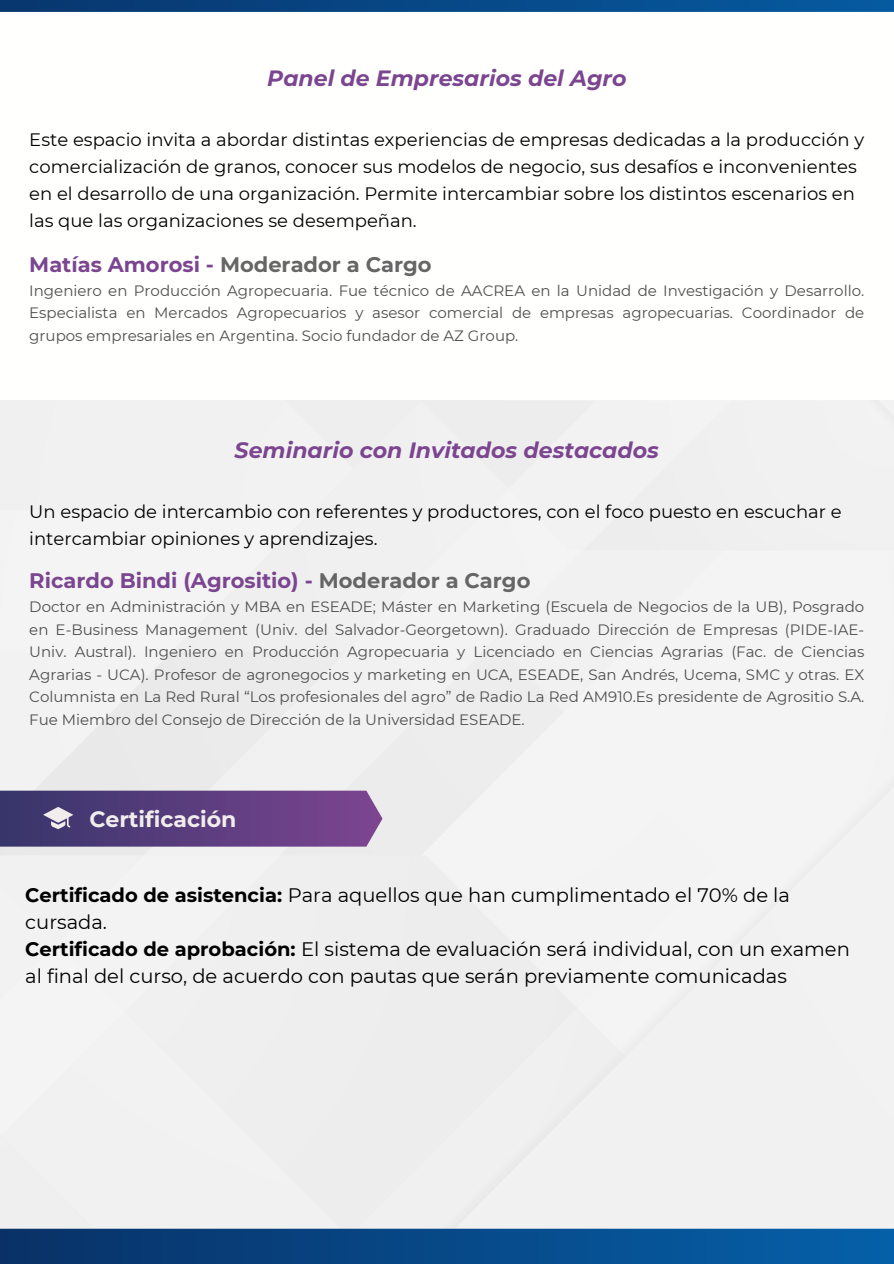
<style>
.page{position:relative;width:894px;height:1264px;background:#fff}
.page>*{position:absolute;margin:0;border:0;box-sizing:border-box;transform-origin:0 0}
.t1{font:italic 700 22.05px "Montserrat";color:#7b4590}
.t2{font:700 22.05px "Montserrat";color:#f1eded}
.t3{font:700 21px "Montserrat";color:#7b4590}
.t4{font:700 21px "Montserrat";color:#666}
.t5{font:19.5px/27px "Montserrat";color:#000001}
.t6{font:18px/27px "Montserrat";color:#000001}
.t7{font:15px/22.5px "Montserrat";color:#504f4f;text-align:justify}
.s1{color:#7b4590}
.s2{color:#666}
.s3{font-weight:700}
</style>
<div class="page">
<div style="left:0;top:1228px;width:893px;height:35px;background:linear-gradient(to right,#093166,#0560a9)"></div>
<svg style="left:0;top:0;width:893px;height:12px;background:#084987"></svg>
<svg style="left:0;top:790px;width:382px;height:56px;background:#604582"></svg>
<p class="t1" style="left:267px;top:65px;width:360px">Panel de Empresarios del Agro</p>
<h2 class="t6" style="left:29px;top:126px;width:836px">Este espacio invita a abordar distintas experiencias de empresas dedicadas a la producción y comercialización de granos, conocer sus modelos de negocio, sus desafíos e inconvenientes en el desarrollo de una organización. Permite intercambiar sobre los distintos escenarios en las que las organizaciones se desempeñan.</h2>
<h1 class="t4" style="left:29px;top:251px;width:404px"><span class="s1">Matías Amorosi -</span> Moderador a Cargo</h1>
<h2 class="t7" style="left:29px;top:279px;width:836px">Ingeniero en Producción Agropecuaria. Fue técnico de AACREA en la Unidad de Investigación y Desarrollo.<br>Especialista en Mercados Agropecuarios y asesor comercial de empresas agropecuarias. Coordinador de grupos empresariales en Argentina. Socio fundador de AZ Group.</h2>
<p class="t1" style="left:234px;top:436px;width:425px">Seminario con Invitados destacados</p>
<h1 class="t6" style="left:29px;top:497px;width:813px">Un espacio de intercambio con referentes y productores, con el foco puesto en escuchar e intercambiar opiniones y aprendizajes.</h1>
<p class="t3" style="left:29px;top:568px;width:502px">Ricardo Bindi (Agrositio) - <span class="s2">Moderador a Cargo</span></p>
<p class="t7" style="left:29px;top:595px;width:836px">Doctor en Administración y MBA en ESEADE; Máster en Marketing (Escuela de Negocios de la UB), Posgrado en E-Business Management (Univ. del Salvador-Georgetown). Graduado Dirección de Empresas (PIDE-IAE-Univ. Austral). Ingeniero en Producción Agropecuaria y Licenciado en Ciencias Agrarias (Fac. de Ciencias Agrarias - UCA). Profesor de agronegocios y marketing en UCA, ESEADE, San Andrés, Ucema, SMC y otras. EX Columnista en La Red Rural “Los profesionales del agro” de Radio La Red AM910.Es presidente de Agrositio S.A.<br>Fue Miembro del Consejo de Dirección de la Universidad ESEADE.</p>
<h1 class="t2" style="left:89px;top:806px;width:149px">Certificación</h1>
<p class="t5" style="left:25px;top:881px;width:826px"><span class="s3">Certificado de asistencia:</span> Para aquellos que han cumplimentado el 70% de la cursada.<br><span class="s3">Certificado de aprobación:</span> El sistema de evaluación será individual, con un examen al final del curso, de acuerdo con pautas que serán previamente comunicadas</p>
</div>
